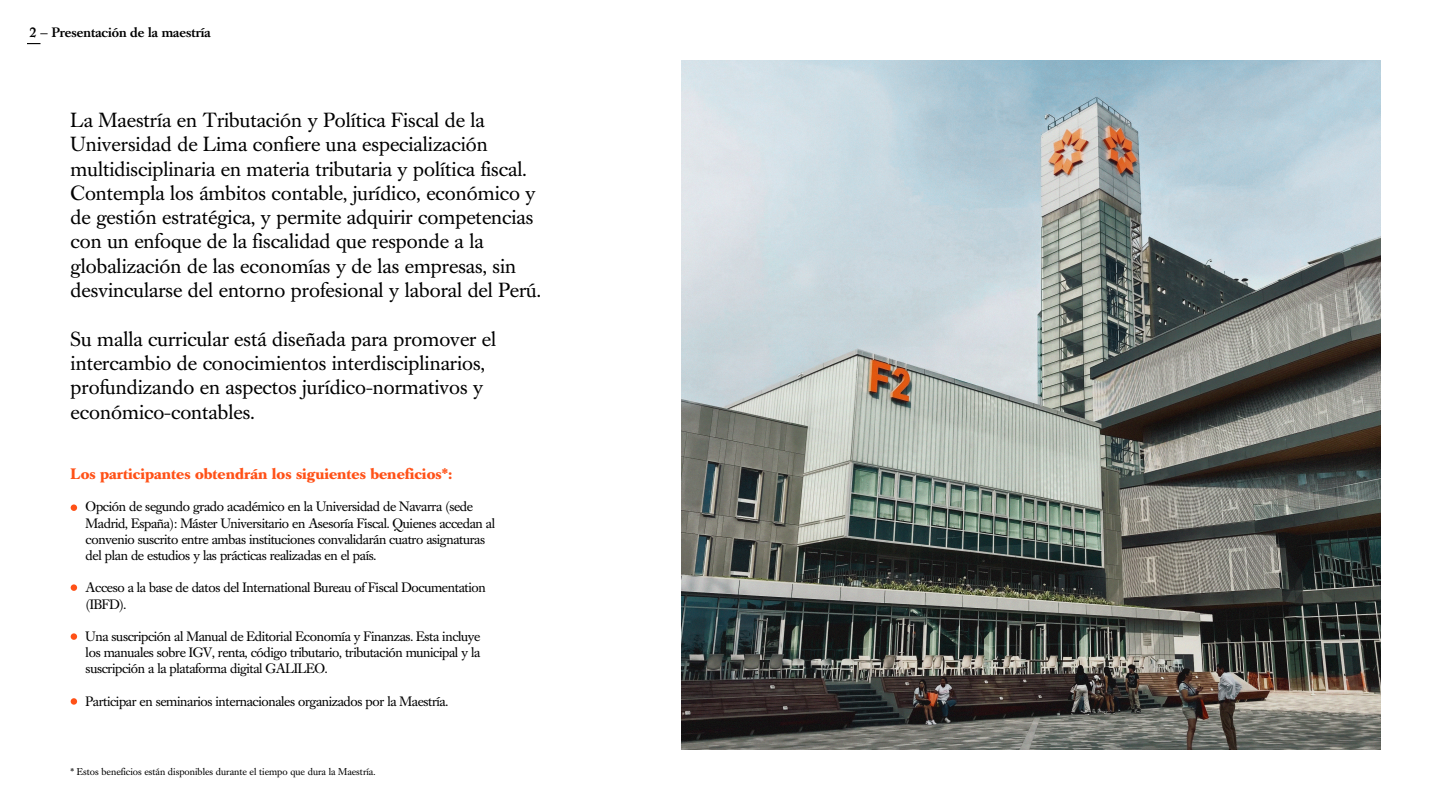
<style>
.page{position:relative;width:1440px;height:810px;background:#fff}
.page>*{position:absolute;margin:0;border:0;box-sizing:border-box;transform-origin:0 0}
.t1{font:20.25px/24.3px "Caslon Book BE";color:#000}
.t2{font:700 15px "Caslon Book BE";color:#ff5117}
.t3{font:13.5px/16.2px "Caslon Book BE";letter-spacing:-.025em;color:#000}
.t4{font:500 13.5px "Caslon Book BE";color:#000}
.t5{font:9.75px "Caslon Book BE";color:#000}
</style>
<div class="page">
<img style="left:682px;top:61px;width:699px;height:688px">
<svg style="left:27px;top:43px;width:13px;height:1px"></svg>
<div style="left:71px;top:504px;width:6px;height:7px;background:#ff5117;border-radius:50%"></div>
<div style="left:71px;top:584px;width:6px;height:7px;background:#ff5117;border-radius:50%"></div>
<div style="left:71px;top:633px;width:6px;height:7px;background:#ff5117;border-radius:50%"></div>
<div style="left:71px;top:698px;width:6px;height:7px;background:#ff5117;border-radius:50%"></div>
<p class="t4" style="left:30px;top:25px;width:182px">2 — Presentación de la maestría</p>
<p class="t1" style="left:71px;top:108px;width:472px">La Maestría en Tributación y Política Fiscal de la Universidad de Lima confiere una especialización multidisciplinaria en materia tributaria y política fiscal.<br>Contempla los ámbitos contable, jurídico, económico y de gestión estratégica, y permite adquirir competencias con un enfoque de la fiscalidad que responde a la globalización de las economías y de las empresas, sin desvincularse del entorno profesional y laboral del Perú.</p>
<h1 class="t1" style="left:71px;top:327px;width:427px">Su malla curricular está diseñada para promover el intercambio de conocimientos interdisciplinarios, profundizando en aspectos jurídico-normativos y económico-contables.</h1>
<p class="t2" style="left:71px;top:465px;width:383px">Los participantes obtendrán los siguientes beneficios*:</p>
<p class="t3" style="left:86px;top:499px;width:411px">Opción de segundo grado académico en la Universidad de Navarra (sede Madrid, España): Máster Universitario en Asesoría Fiscal. Quienes accedan al convenio suscrito entre ambas instituciones convalidarán cuatro asignaturas del plan de estudios y las prácticas realizadas en el país.</p>
<p class="t3" style="left:86px;top:580px;width:402px">Acceso a la base de datos del International Bureau of Fiscal Documentation (IBFD).</p>
<p class="t3" style="left:86px;top:629px;width:396px;text-align:justify">Una suscripción al Manual de Editorial Economía y Finanzas. Esta incluye los manuales sobre IGV, renta, código tributario, tributación municipal y la suscripción a la plataforma digital GALILEO.</p>
<p class="t3" style="left:86px;top:693px;width:364px">Participar en seminarios internacionales organizados por la Maestría.</p>
<p class="t5" style="left:71px;top:766px;width:306px">* Estos beneficios están disponibles durante el tiempo que dura la Maestría.</p>
</div>
